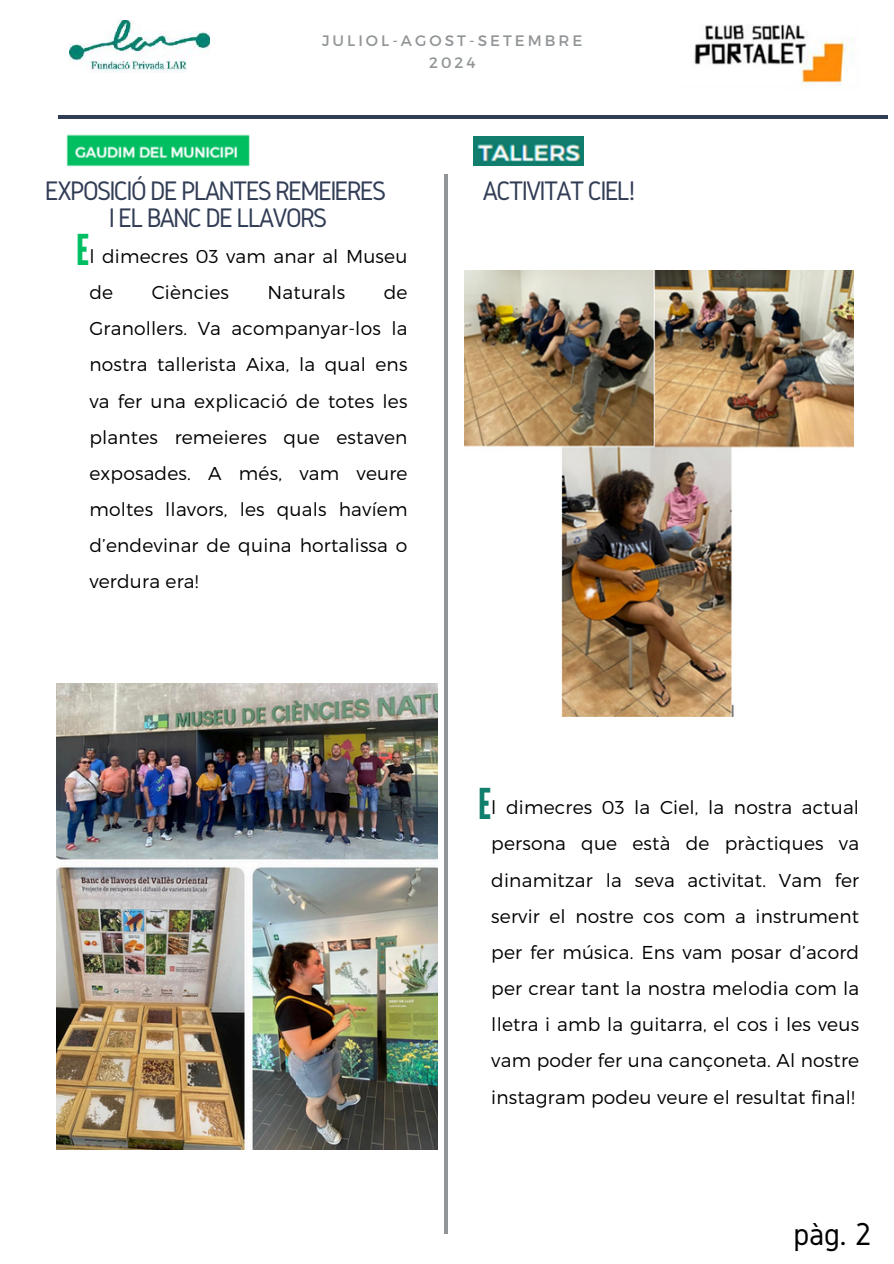
<style>
.page{position:relative;width:894px;height:1264px;background:#fff}
.page>*{position:absolute;margin:0;border:0;box-sizing:border-box;transform-origin:0 0}
.t1{font:42.45px "League Gothic";color:#00bf63}
.t2{font:42.45px "League Gothic";color:#117e6e}
.t3{font:33px "Gidole";color:#000}
.t4{font:27.9px/27px "Gidole";letter-spacing:-.07em;color:#313c55;text-align:center}
.t5{font:300 18.6px/36.2px "Montserrat";letter-spacing:.01em;color:#000;text-align:justify}
.t6{font:15.15px "Montserrat";letter-spacing:.2em;color:#919597}
</style>
<div class="page">
<hr style="left:58px;top:115px;width:829px;height:3px;background:#313c55">
<img style="left:70px;top:21px;width:139px;height:51px">
<img style="left:694px;top:24px;width:161px;height:64px">
<img style="left:473px;top:137px;width:110px;height:29px">
<img style="left:56px;top:683px;width:382px;height:466px">
<hr style="left:444px;top:174px;width:3px;height:1060px;background:#919597">
<img style="left:464px;top:271px;width:389px;height:445px">
<img style="left:66px;top:134px;width:184px;height:33px">
<p class="t6" style="left:322px;top:30px;width:262px">JULIOL-AGOST-SETEMBRE</p>
<p class="t6" style="left:429px;top:52px;width:48px">2024</p>
<h2 class="t4" style="left:45px;top:177px;width:343px">EXPOSICIÓ DE PLANTES REMEIERES<br>I EL BANC DE LLAVORS</h2>
<p class="t1" style="left:76px;top:225px;width:15px">E</p>
<p class="t5" style="left:89px;top:237px;width:319px">l dimecres 03 vam anar al Museu de</p>
<p class="t5" style="left:152px;top:273px;width:79px">Ciències</p>
<p class="t5" style="left:267px;top:273px;width:79px">Naturals</p>
<p class="t5" style="left:89px;top:273px;width:319px;text-indent:294px">de Granollers. Va acompanyar-los la nostra tallerista Aixa, la qual ens va fer una explicació de totes les plantes remeieres que estaven exposades. A més, vam veure moltes llavors, les quals havíem d’endevinar de quina hortalissa o verdura era!</p>
<p class="t4" style="left:482px;top:177px;width:154px">ACTIVITAT CIEL!</p>
<h1 class="t2" style="left:478px;top:779px;width:15px">E</h1>
<h3 class="t5" style="left:491px;top:788px;width:369px">l dimecres 03 la Ciel, la nostra actual persona que està de pràctiques va dinamitzar la seva activitat. Vam fer servir el nostre cos com a instrument per fer música. Ens vam posar d’acord per crear tant la nostra melodia com la lletra i amb la guitarra, el cos i les veus vam poder fer una cançoneta. Al nostre instagram podeu veure el resultat final!</h3>
<h3 class="t3" style="left:793px;top:1215px;width:79px">pàg. 2</h3>
</div>
